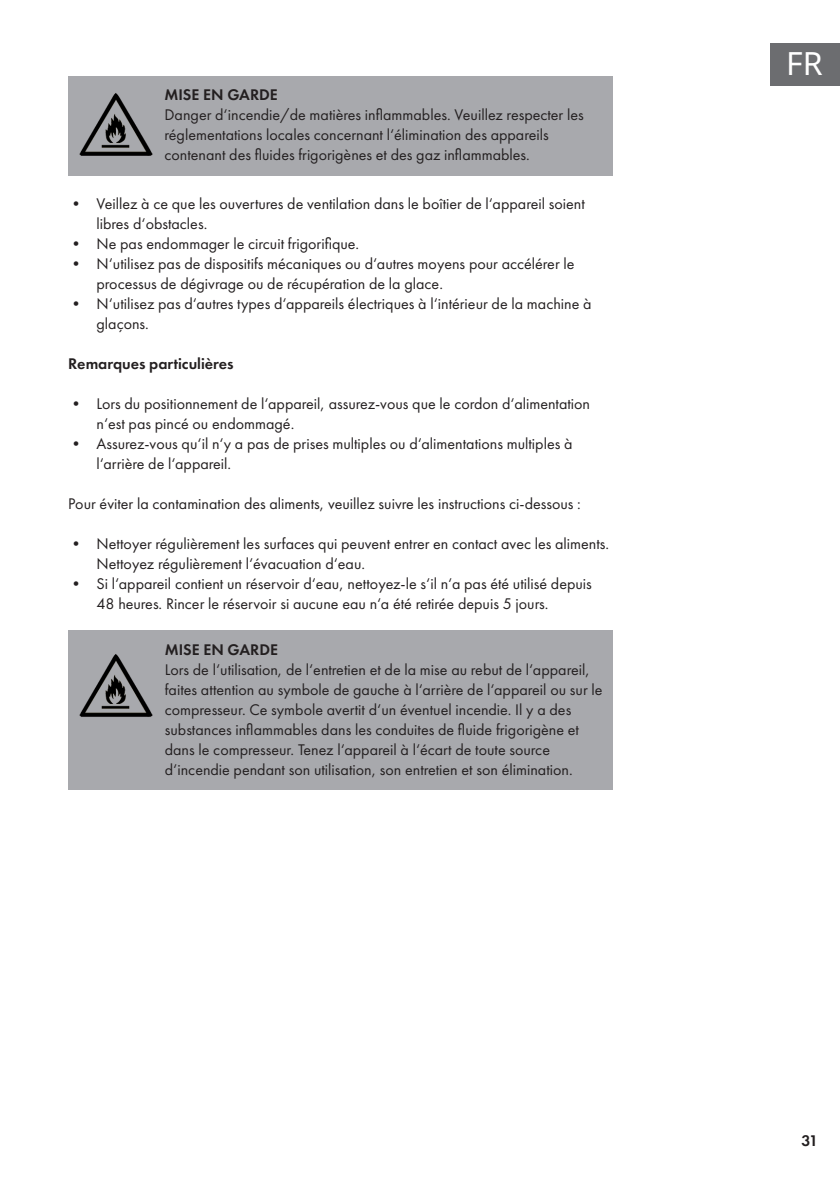
<style>
.page{position:relative;width:840px;height:1191px;background:#fff}
.page>*{position:absolute;margin:0;border:0;box-sizing:border-box;transform-origin:0 0}
.t1{font:32px "Noto Sans";color:#fff}
.t2{font:16px/20px "Futura PTW08";color:#231f20}
.t3{font:600 16px "Futura PTW08";color:#231f20}
</style>
<div class="page">
<div style="left:770px;top:43px;width:69px;height:42px;background:#6c6d70"></div>
<div style="left:68px;top:77px;width:544px;height:99px;background:#a8a9ad"></div>
<div style="left:68px;top:631px;width:544px;height:159px;background:#a8a9ad"></div>
<img style="left:79px;top:93px;width:74px;height:63px">
<img style="left:79px;top:654px;width:74px;height:63px">
<p class="t3" style="left:164px;top:85px;width:115px">MISE EN GARDE</p>
<p class="t2" style="left:164px;top:105px;width:420px">Danger d‘incendie/de matières inflammables. Veuillez respecter les réglementations locales concernant l‘élimination des appareils contenant des fluides frigorigènes et des gaz inflammables.</p>
<p class="t2" style="left:96px;top:193px;width:489px;text-indent:-28px">• Veillez à ce que les ouvertures de ventilation dans le boîtier de l‘appareil soient libres d‘obstacles.</p>
<p class="t2" style="left:68px;top:233px;width:292px">• Ne pas endommager le circuit frigorifique.</p>
<p class="t2" style="left:96px;top:253px;width:479px;text-indent:-28px">• N‘utilisez pas de dispositifs mécaniques ou d‘autres moyens pour accélérer le processus de dégivrage ou de récupération de la glace.</p>
<p class="t2" style="left:96px;top:293px;width:496px;text-indent:-28px">• N‘utilisez pas d‘autres types d‘appareils électriques à l‘intérieur de la machine à glaçons.</p>
<p class="t3" style="left:68px;top:353px;width:167px">Remarques particulières</p>
<p class="t2" style="left:96px;top:393px;width:495px;text-indent:-28px">• Lors du positionnement de l‘appareil, assurez-vous que le cordon d‘alimentation n‘est pas pincé ou endommagé.</p>
<p class="t2" style="left:96px;top:433px;width:477px;text-indent:-28px">• Assurez-vous qu‘il n‘y a pas de prises multiples ou d‘alimentations multiples à l‘arrière de l‘appareil.</p>
<p class="t2" style="left:68px;top:493px;width:514px">Pour éviter la contamination des aliments, veuillez suivre les instructions ci-dessous :</p>
<p class="t2" style="left:96px;top:533px;width:514px;text-indent:-28px">• Nettoyer régulièrement les surfaces qui peuvent entrer en contact avec les aliments.<br>Nettoyez régulièrement l‘évacuation d‘eau.</p>
<p class="t2" style="left:96px;top:573px;width:496px;text-indent:-28px">• Si l‘appareil contient un réservoir d‘eau, nettoyez-le s‘il n‘a pas été utilisé depuis<br>48 heures. Rincer le réservoir si aucune eau n‘a été retirée depuis 5 jours.</p>
<p class="t3" style="left:165px;top:639px;width:115px">MISE EN GARDE</p>
<p class="t2" style="left:165px;top:659px;width:439px">Lors de l‘utilisation, de l‘entretien et de la mise au rebut de l‘appareil, faites attention au symbole de gauche à l‘arrière de l‘appareil ou sur le compresseur. Ce symbole avertit d‘un éventuel incendie. Il y a des substances inflammables dans les conduites de fluide frigorigène et dans le compresseur. Tenez l‘appareil à l‘écart de toute source d‘incendie pendant son utilisation, son entretien et son élimination.</p>
<h1 class="t1" style="left:785px;top:41px;width:38px">FR</h1>
<p class="t3" style="left:801px;top:1130px;width:18px">31</p>
</div>
